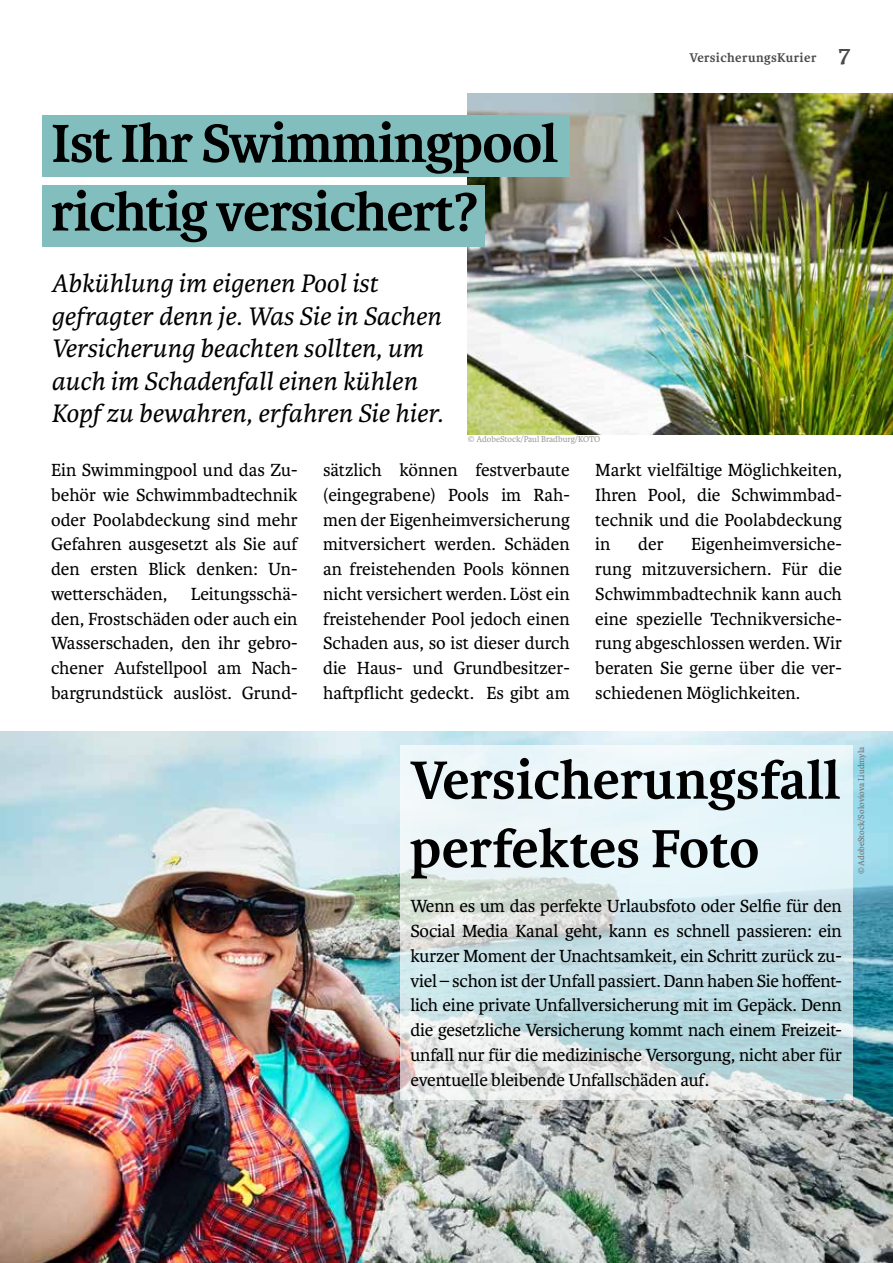
<style>
.page{position:relative;width:893px;height:1263px;background:#fff}
.page>*{position:absolute;margin:0;border:0;box-sizing:border-box;transform-origin:0 0}
.t1{font:700 57.15px/68.6px "Karmina";letter-spacing:-.02em;color:#000}
.t2{font:700 57.15px/68.6px "Karmina";color:#000}
.t3{font:italic 27px/32.4px "Karmina";color:#000}
.t4{font:18.75px/24.8px "Karmina";color:#000;text-align:justify}
.t5{font:700 13.5px "Karmina";letter-spacing:.03em;color:#4a4a49}
.t6{font:9px "Karmina";color:#706f6f}
.t7{font:9px "Karmina";color:#9d9d9c}
.s1{font-size:25.5px}
</style>
<div class="page">
<img style="left:468px;top:94px;width:425px;height:340px">
<div style="left:43px;top:185px;width:442px;height:62px;background:#82bebe"></div>
<div style="left:43px;top:115px;width:527px;height:61px;background:#82bebe"></div>
<img style="left:0;top:731px;width:893px;height:532px">
<svg style="left:400px;top:745px;width:453px;height:354px;background:#d6e7ea"></svg>
<h1 class="t1" style="left:51px;top:110px;width:508px">Ist Ihr Swimmingpool richtig versichert?</h1>
<h2 class="t3" style="left:51px;top:268px;width:394px">Abkühlung im eigenen Pool ist gefragter denn je. Was Sie in Sachen Versicherung beachten sollten, um auch im Schadenfall einen kühlen Kopf zu bewahren, erfahren Sie hier.</h2>
<p class="t7" style="left:468px;top:434px;width:134px">© AdobeStock/Paul Bradburg/KOTO</p>
<p class="t5" style="left:689px;top:50px;width:163px">VersicherungsKurier <span class="s1">7</span></p>
<p class="t4" style="left:51px;top:458px;width:248px">Ein Swimmingpool und das Zu&shy;behör wie Schwimmbadtechnik oder Poolabdeckung sind mehr Gefahren ausgesetzt als Sie auf den ersten Blick denken: Un&shy;wetterschäden, Leitungsschä&shy;den, Frostschäden oder auch ein Wasserschaden, den ihr gebro&shy;chener Aufstellpool am Nach&shy;bargrundstück auslöst. Grund-</p>
<p class="t4" style="left:323px;top:458px;width:248px">sätzlich können festverbaute (eingegrabene) Pools im Rah&shy;men der Eigenheimversicherung mitversichert werden. Schäden an freistehenden Pools können nicht versichert werden. Löst ein freistehender Pool jedoch einen Schaden aus, so ist dieser durch die Haus- und Grundbesitzer&shy;haftpflicht gedeckt. Es gibt am</p>
<p class="t4" style="left:595px;top:458px;width:248px">Markt vielfältige Möglichkeiten, Ihren Pool, die Schwimmbad&shy;technik und die Poolabdeckung in</p>
<p class="t4" style="left:595px;top:532px;width:248px;text-indent:96px">Eigenheimversiche&shy;rung mitzuversichern. Für die Schwimmbadtechnik kann auch eine spezielle Technikversiche&shy;rung abgeschlossen werden. Wir beraten Sie gerne über die ver&shy;schiedenen Möglichkeiten.</p>
<p class="t4" style="left:638px;top:532px;width:27px">der</p>
<h1 class="t2" style="left:410px;top:747px;width:431px">Versicherungsfall perfektes Foto</h1>
<p class="t4" style="left:410px;top:894px;width:433px">Wenn es um das perfekte Urlaubsfoto oder Selfie für den Social Media Kanal geht, kann es schnell passieren: ein kurzer Moment der Unachtsamkeit, ein Schritt zurück zu&shy;viel – schon ist der Unfall passiert. Dann haben Sie hoffent&shy;lich eine private Unfallversicherung mit im Gepäck. Denn die gesetzliche Versicherung kommt nach einem Freizeit&shy;unfall nur für die medizinische Versorgung, nicht aber für eventuelle bleibende Unfallschäden auf.</p>
<p class="t6" style="left:856px;top:874px;width:129px;rotate:-90deg">© AdobeStock/Soloviova Liudmyla</p>
</div>
